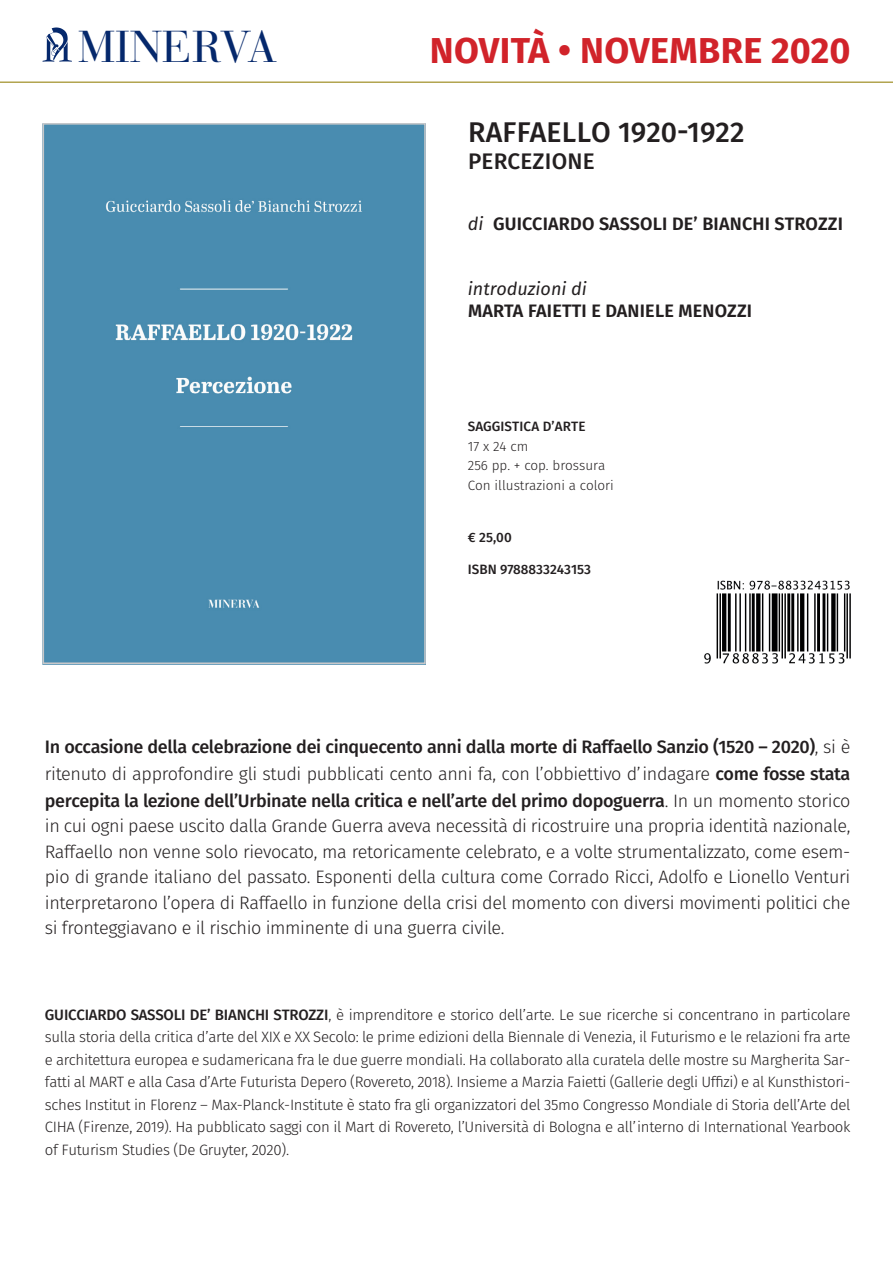
<style>
.page{position:relative;width:893px;height:1263px;background:#fff}
.page>*{position:absolute;margin:0;border:0;box-sizing:border-box;transform-origin:0 0}
.t1{font:44.4px "Bauer Bodoni";color:#05286c}
.t2{font:700 36px "Fira Sans";letter-spacing:.01em;color:#d1232a}
.t3{font:500 28.5px "Fira Sans";color:#231f20}
.t4{font:500 22.5px "Fira Sans";letter-spacing:.01em;color:#231f20}
.t5{font:300 18px/26px "Fira Sans";letter-spacing:-.02em;color:#231f20;text-align:justify}
.t6{font:600 18px "Fira Sans";letter-spacing:.01em;color:#231f20}
.t7{font:italic 18px "Fira Sans";color:#231f20}
.t8{font:300 15px/22.5px "Fira Sans";letter-spacing:-.02em;color:#231f20;text-align:justify}
.t9{font:300 13.5px/19.5px "Fira Sans";color:#231f20}
.t10{font:500 13.5px "Fira Sans";color:#231f20}
.s1{font-size:37.5px}
.s2{font-weight:400;font-style:italic}
.s3{font-weight:500}
</style>
<div class="page">
<div style="left:46px;top:126px;width:377px;height:535px;background:#498cb0"></div>
<div style="left:43px;top:123px;width:383px;height:541px;border:2px solid #c7c8ca"></div>
<svg style="left:43px;top:27px;width:29px;height:35px"></svg>
<hr style="left:0;top:81px;width:893px;height:2px;background:#b2a44f">
<img style="left:704px;top:580px;width:147px;height:83px">
<h1 class="t1" style="left:78px;top:20px;width:200px">MINERVA</h1>
<h2 class="t2" style="left:430px;top:20px;width:422px">NOVITÀ <span class="s1">•</span> NOVEMBRE 2020</h2>
<h3 class="t3" style="left:468px;top:109px;width:278px">RAFFAELLO 1920-1922</h3>
<h3 class="t4" style="left:468px;top:143px;width:128px">PERCEZIONE</h3>
<p class="t6" style="left:468px;top:209px;width:377px"><span class="s2">di</span> GUICCIARDO SASSOLI DE’ BIANCHI STROZZI</p>
<p class="t7" style="left:468px;top:275px;width:120px">introduzioni di</p>
<p class="t6" style="left:468px;top:295px;width:286px">MARTA FAIETTI E DANIELE MENOZZI</p>
<p class="t10" style="left:468px;top:416px;width:119px">SAGGISTICA D’ARTE</p>
<p class="t9" style="left:468px;top:436px;width:147px">17 x 24 cm<br>256 pp. + cop. brossura<br>Con illustrazioni a colori</p>
<p class="t10" style="left:468px;top:526px;width:45px">€ 25,00</p>
<p class="t10" style="left:468px;top:559px;width:125px">ISBN 9788833243153</p>
<p class="t5" style="left:45px;top:733px;width:807px"><span class="s3">In occasione della celebrazione dei cinquecento anni dalla morte di Raffaello Sanzio (1520 – 2020)</span>, si è ritenuto di approfondire gli studi pubblicati cento anni fa, con l’obbiettivo d’indagare <span class="s3">come fosse stata percepita la lezione dell’Urbinate nella critica e nell’arte del primo dopoguerra</span>. In un momento storico in cui ogni paese uscito dalla Grande Guerra aveva necessità di ricostruire una propria identità nazionale, Raffaello non venne solo rievocato, ma retoricamente celebrato, e a volte strumentalizzato, come esem&shy;pio di grande italiano del passato. Esponenti della cultura come Corrado Ricci, Adolfo e Lionello Venturi interpretarono l’opera di Raffaello in funzione della crisi del momento con diversi movimenti politici che si fronteggiavano e il rischio imminente di una guerra civile.</p>
<p class="t8" style="left:45px;top:1003px;width:807px"><span class="s3">GUICCIARDO SASSOLI DE’ BIANCHI STROZZI</span>, è imprenditore e storico dell’arte. Le sue ricerche si concentrano in particolare sulla storia della critica d’arte del XIX e XX Secolo: le prime edizioni della Biennale di Venezia, il Futurismo e le relazioni fra arte e architettura europea e sudamericana fra le due guerre mondiali. Ha collaborato alla curatela delle mostre su Margherita Sar&shy;fatti al MART e alla Casa d’Arte Futurista Depero (Rovereto, 2018). Insieme a Marzia Faietti (Gallerie degli Uffizi) e al Kunsthistori&shy;sches Institut in Florenz – Max-Planck-Institute è stato fra gli organizzatori del 35mo Congresso Mondiale di Storia dell’Arte del CIHA (Firenze, 2019). Ha pubblicato saggi con il Mart di Rovereto, l’Università di Bologna e all’interno di International Yearbook of Futurism Studies (De Gruyter, 2020).</p>
</div>
